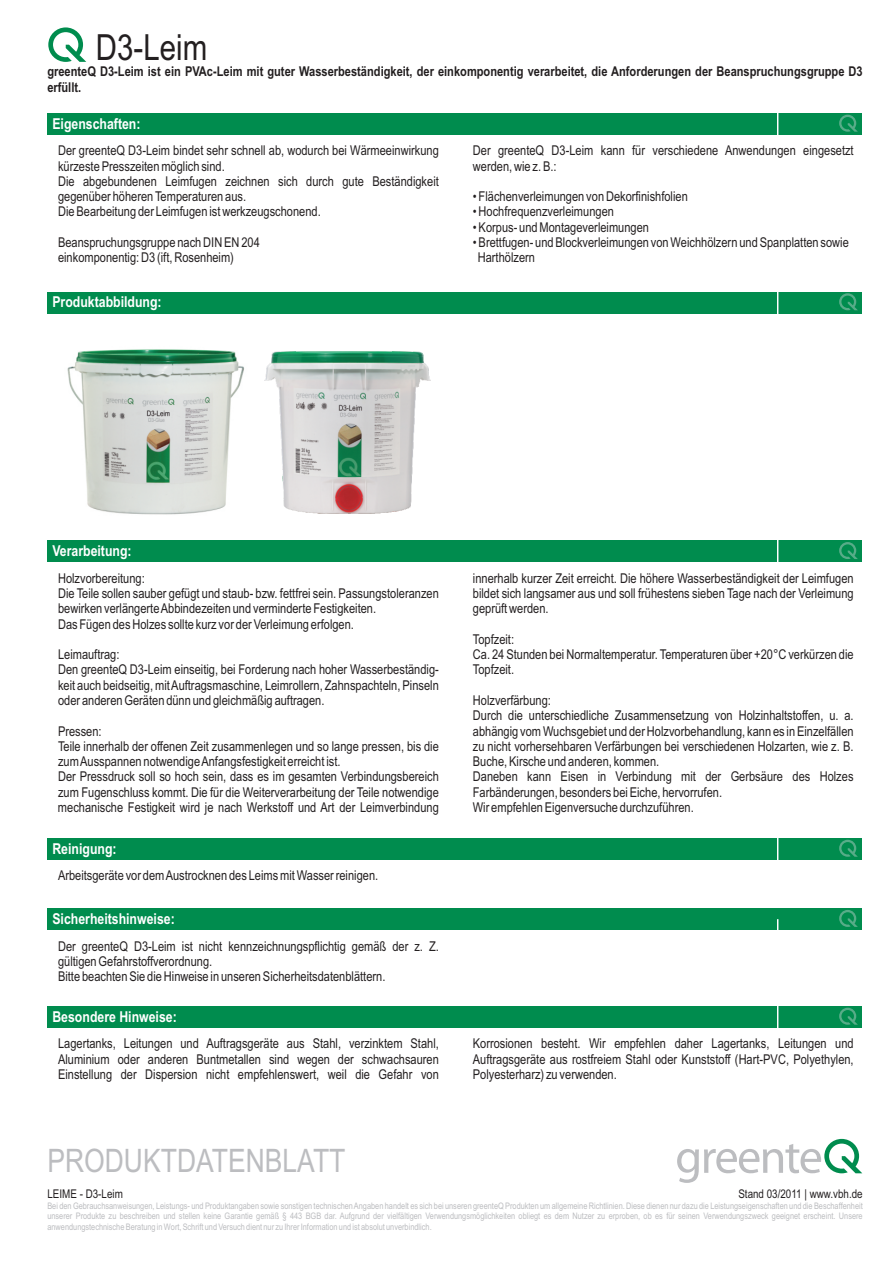
<style>
.page{position:relative;width:893px;height:1263px;background:#fff}
.page>*{position:absolute;margin:0;border:0;box-sizing:border-box;transform-origin:0 0}
.t1{font:36px "Arial Narrow";color:#231f20}
.t2{font:32.25px "Arial Narrow";color:#bcbdc0}
.t3{font:700 15px "Arial Narrow";color:#fff}
.t4{font:13.5px/15.3px "Arial Narrow";color:#231f20}
.t5{font:700 13.5px/15.5px "Arial Narrow";color:#231f20}
.t6{font:12px "Arial Narrow";color:#231f20}
.t7{font:9px/10.2px "Arial Narrow";color:#bcbdc0;text-align:justify}
</style>
<div class="page">
<div style="left:47px;top:541px;width:815px;height:21px;background:#008c4e"></div>
<div style="left:47px;top:838px;width:815px;height:22px;background:#008c4e"></div>
<svg style="left:839px;top:542px;width:19px;height:17px"></svg>
<svg style="left:839px;top:840px;width:19px;height:17px"></svg>
<hr style="left:777px;top:536px;width:1px;height:30px;background:#fff">
<hr style="left:777px;top:834px;width:1px;height:30px;background:#fff">
<svg style="left:48px;top:27px;width:38px;height:35px"></svg>
<div style="left:47px;top:113px;width:815px;height:22px;background:#008c4e"></div>
<div style="left:47px;top:292px;width:815px;height:21px;background:#008c4e"></div>
<svg style="left:839px;top:115px;width:19px;height:17px"></svg>
<svg style="left:839px;top:293px;width:19px;height:17px"></svg>
<hr style="left:777px;top:109px;width:1px;height:30px;background:#fff">
<svg style="left:777px;top:292px;width:1px;height:21px"></svg>
<svg style="left:677px;top:1139px;width:185px;height:44px"></svg>
<div style="left:47px;top:908px;width:815px;height:22px;background:#008c4e"></div>
<svg style="left:839px;top:910px;width:19px;height:17px"></svg>
<hr style="left:777px;top:919px;width:1px;height:30px;background:#fff">
<div style="left:47px;top:1006px;width:815px;height:21px;background:#008c4e"></div>
<svg style="left:839px;top:1008px;width:19px;height:17px"></svg>
<hr style="left:777px;top:1004px;width:1px;height:30px;background:#fff">
<img style="left:67px;top:349px;width:177px;height:166px">
<img style="left:265px;top:352px;width:166px;height:161px">
<h1 class="t1" style="left:96px;top:34px;width:113px">D3-Leim</h1>
<p class="t5" style="left:47px;top:65px;width:817px">greenteQ D3-Leim ist ein PVAc-Leim mit guter Wasserbeständigkeit, der einkomponentig verarbeitet, die Anforderungen der Beanspruchungsgruppe D3 erfüllt.</p>
<p class="t3" style="left:52px;top:118px;width:90px">Eigenschaften:</p>
<p class="t4" style="left:58px;top:144px;width:382px">Der greenteQ D3-Leim bindet sehr schnell ab, wodurch bei Wärmeeinwirkung</p>
<p class="t4" style="left:473px;top:144px;width:382px">Der greenteQ D3-Leim kann für verschiedene Anwendungen eingesetzt</p>
<p class="t4" style="left:58px;top:159px;width:168px">kürzeste Presszeiten möglich sind.</p>
<p class="t4" style="left:473px;top:159px;width:85px">werden, wie z. B.:</p>
<p class="t4" style="left:58px;top:175px;width:382px">Die abgebundenen Leimfugen zeichnen sich durch gute Beständigkeit gegenüber höheren Temperaturen aus.</p>
<p class="t4" style="left:473px;top:190px;width:216px">• Flächenverleimungen von Dekorfinishfolien</p>
<p class="t4" style="left:58px;top:205px;width:264px">Die Bearbeitung der Leimfugen ist werkzeugschonend.</p>
<p class="t4" style="left:473px;top:205px;width:143px">• Hochfrequenzverleimungen</p>
<p class="t4" style="left:473px;top:221px;width:178px">• Korpus- und Montageverleimungen</p>
<p class="t4" style="left:58px;top:236px;width:203px">Beanspruchungsgruppe nach DIN EN 204</p>
<p class="t4" style="left:473px;top:236px;width:377px">• Brettfugen- und Blockverleimungen von Weichhölzern und Spanplatten sowie</p>
<p class="t4" style="left:58px;top:251px;width:177px">einkomponentig: D3 (ift, Rosenheim)</p>
<p class="t4" style="left:478px;top:251px;width:59px">Harthölzern</p>
<p class="t3" style="left:52px;top:296px;width:111px">Produktabbildung:</p>
<p class="t3" style="left:52px;top:545px;width:81px">Verarbeitung:</p>
<p class="t4" style="left:58px;top:571px;width:88px">Holzvorbereitung:</p>
<p class="t4" style="left:473px;top:571px;width:382px">innerhalb kurzer Zeit erreicht. Die höhere Wasserbeständigkeit der Leimfugen</p>
<p class="t4" style="left:58px;top:587px;width:382px">Die Teile sollen sauber gefügt und staub- bzw. fettfrei sein. Passungstoleranzen</p>
<p class="t4" style="left:473px;top:587px;width:382px">bildet sich langsamer aus und soll frühestens sieben Tage nach der Verleimung</p>
<p class="t4" style="left:58px;top:602px;width:320px">bewirken verlängerte Abbindezeiten und verminderte Festigkeiten.</p>
<p class="t4" style="left:473px;top:602px;width:77px">geprüft werden.</p>
<p class="t4" style="left:58px;top:617px;width:297px">Das Fügen des Holzes sollte kurz vor der Verleimung erfolgen.</p>
<p class="t4" style="left:473px;top:633px;width:43px">Topfzeit:</p>
<p class="t4" style="left:58px;top:648px;width:63px">Leimauftrag:</p>
<p class="t4" style="left:473px;top:648px;width:382px">Ca. 24 Stunden bei Normaltemperatur. Temperaturen über +20°C verkürzen die</p>
<p class="t4" style="left:58px;top:663px;width:382px">Den greenteQ D3-Leim einseitig, bei Forderung nach hoher Wasserbeständig-</p>
<p class="t4" style="left:473px;top:663px;width:43px">Topfzeit.</p>
<p class="t4" style="left:58px;top:678px;width:382px">keit auch beidseitig, mit Auftragsmaschine, Leimrollern, Zahnspachteln, Pinseln oder anderen Geräten dünn und gleichmäßig auftragen.</p>
<p class="t4" style="left:473px;top:694px;width:382px">Holzverfärbung:<br>Durch die unterschiedliche Zusammensetzung von Holzinhaltstoffen, u. a.</p>
<p class="t4" style="left:58px;top:724px;width:45px">Pressen:</p>
<p class="t4" style="left:473px;top:724px;width:382px">abhängig vom Wuchsgebiet und der Holzvorbehandlung, kann es in Einzelfällen</p>
<p class="t4" style="left:58px;top:740px;width:382px">Teile innerhalb der offenen Zeit zusammenlegen und so lange pressen, bis die</p>
<p class="t4" style="left:473px;top:740px;width:382px">zu nicht vorhersehbaren Verfärbungen bei verschiedenen Holzarten, wie z. B.</p>
<p class="t4" style="left:58px;top:755px;width:284px">zum Ausspannen notwendige Anfangsfestigkeit erreicht ist.</p>
<p class="t4" style="left:473px;top:755px;width:188px">Buche, Kirsche und anderen, kommen.</p>
<p class="t4" style="left:58px;top:770px;width:382px">Der Pressdruck soll so hoch sein, dass es im gesamten Verbindungsbereich</p>
<p class="t4" style="left:473px;top:770px;width:382px">Daneben kann Eisen in Verbindung mit der Gerbsäure des Holzes</p>
<p class="t4" style="left:58px;top:785px;width:382px">zum Fugenschluss kommt. Die für die Weiterverarbeitung der Teile notwendige</p>
<p class="t4" style="left:473px;top:785px;width:251px">Farbänderungen, besonders bei Eiche, hervorrufen.</p>
<p class="t4" style="left:58px;top:801px;width:382px">mechanische Festigkeit wird je nach Werkstoff und Art der Leimverbindung</p>
<p class="t4" style="left:473px;top:801px;width:222px">Wir empfehlen Eigenversuche durchzuführen.</p>
<p class="t3" style="left:52px;top:843px;width:66px">Reinigung:</p>
<p class="t4" style="left:58px;top:869px;width:322px">Arbeitsgeräte vor dem Austrocknen des Leims mit Wasser reinigen.</p>
<p class="t3" style="left:52px;top:913px;width:124px">Sicherheitshinweise:</p>
<p class="t4" style="left:58px;top:939px;width:382px">Der greenteQ D3-Leim ist nicht kennzeichnungspflichtig gemäß der z. Z. gültigen Gefahrstoffverordnung.<br>Bitte beachten Sie die Hinweise in unseren Sicherheitsdatenblättern.</p>
<p class="t3" style="left:52px;top:1011px;width:126px">Besondere Hinweise:</p>
<p class="t4" style="left:58px;top:1037px;width:382px">Lagertanks, Leitungen und Auftragsgeräte aus Stahl, verzinktem Stahl,</p>
<p class="t4" style="left:473px;top:1037px;width:382px">Korrosionen besteht. Wir empfehlen daher Lagertanks, Leitungen und</p>
<p class="t4" style="left:58px;top:1052px;width:382px">Aluminium oder anderen Buntmetallen sind wegen der schwachsauren</p>
<p class="t4" style="left:473px;top:1052px;width:382px">Auftragsgeräte aus rostfreiem Stahl oder Kunststoff (Hart-PVC, Polyethylen,</p>
<p class="t4" style="left:58px;top:1068px;width:382px">Einstellung der Dispersion nicht empfehlenswert, weil die Gefahr von</p>
<p class="t4" style="left:473px;top:1068px;width:145px">Polyesterharz) zu verwenden.</p>
<h2 class="t2" style="left:47px;top:1149px;width:299px">PRODUKTDATENBLATT</h2>
<p class="t6" style="left:47px;top:1189px;width:77px">LEIME - D3-Leim</p>
<p class="t7" style="left:47px;top:1202px;width:817px">Bei den Gebrauchsanweisungen, Leistungs- und Produktangaben sowie sonstigen technischen Angaben handelt es sich bei unseren greenteQ Produkten um allgemeine Richtlinien. Diese dienen nur dazu die Leistungseigenschaften und die Beschaffenheit unserer Produkte zu beschreiben und stellen keine Garantie gemäß § 443 BGB dar. Aufgrund der vielfältigen Verwendungsmöglichkeiten obliegt es dem Nutzer zu erproben, ob es für seinen Verwendungszweck geeignet erscheint. Unsere anwendungstechnische Beratung in Wort, Schrift und Versuch dient nur zu Ihrer Information und ist absolut unverbindlich.</p>
<p class="t6" style="left:738px;top:1189px;width:126px">Stand 03/2011 | www.vbh.de</p>
</div>
